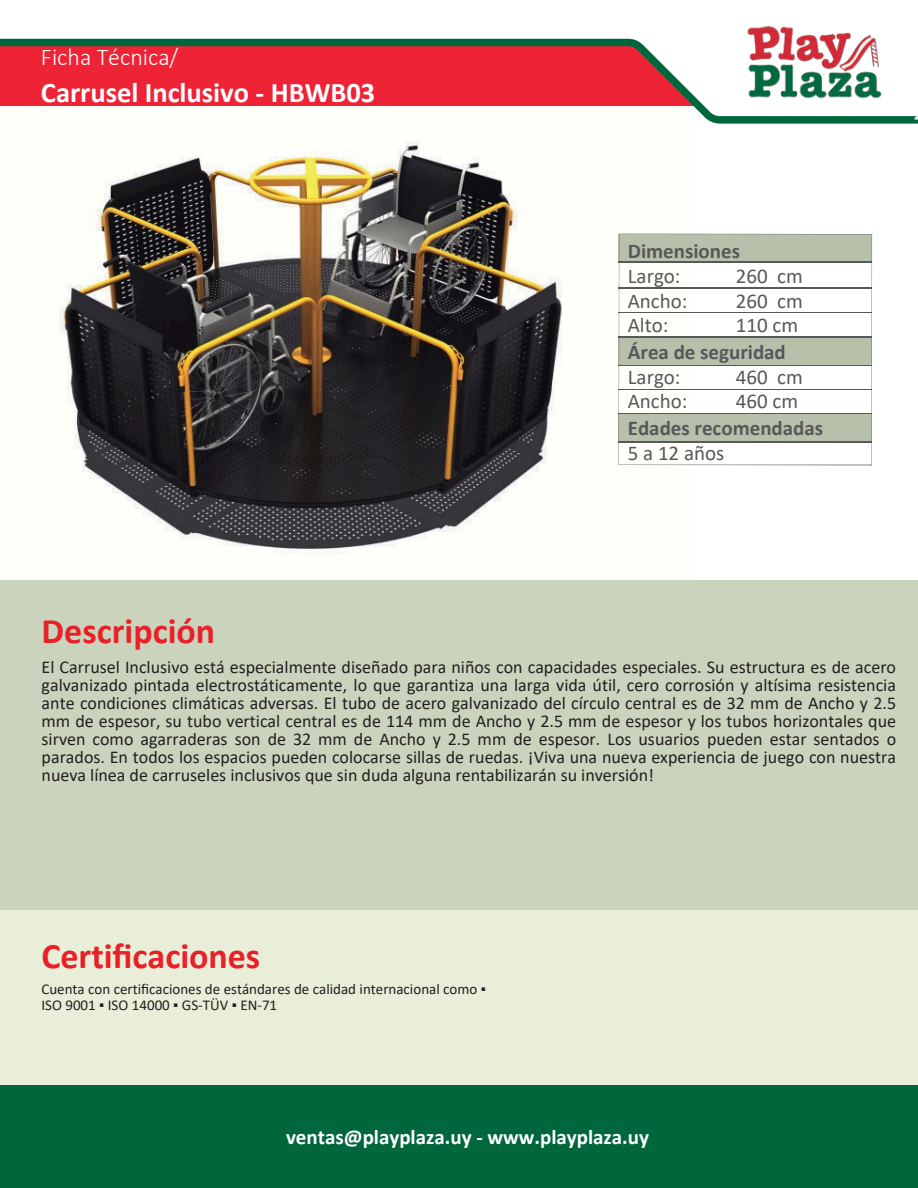
<style>
.page{position:relative;width:918px;height:1188px;background:#fff}
.page>*{position:absolute;margin:0;border:0;box-sizing:border-box;transform-origin:0 0}
.t1{font:700 36px "Calibri";color:#e92028}
.t2{font:700 28.5px "Calibri";color:#fff}
.t3{font:300 24px "Calibri";color:#fff}
.t4{font:21px/24.8px "Calibri";color:#58585a}
.t5{font:700 21px/24.8px "Calibri";color:#58585a}
.t6{font:700 21px "Calibri";color:#fff}
.t7{font:18px/18px "Calibri";color:#231f20;text-align:justify}
.t8{font:15px/15.8px "Calibri";color:#231f20}
.s1{font-weight:400}
</style>
<div class="page">
<img style="left:59px;top:141px;width:631px;height:412px">
<div style="left:0;top:879px;width:918px;height:205px;background:#e8eed7"></div>
<div style="left:0;top:580px;width:918px;height:330px;background:#cad4bc"></div>
<div style="left:0;top:1085px;width:918px;height:103px;background:#00673d"></div>
<svg style="left:0;top:38px;width:631px;height:1px"></svg>
<svg style="left:0;top:39px;width:918px;height:85px;fill:#ee2436"></svg>
<img style="left:731px;top:25px;width:167px;height:77px">
<svg style="left:619px;top:234px;width:253px;height:231px"></svg>
<h2 class="t3" style="left:41px;top:47px;width:139px">Ficha Técnica/</h2>
<h2 class="t2" style="left:41px;top:81px;width:336px">Carrusel Inclusivo - HBWB03</h2>
<h2 class="t5" style="left:628px;top:241px;width:114px">Dimensiones</h2>
<h3 class="t4" style="left:628px;top:265px;width:61px">Largo:<br>Ancho:<br>Alto:</h3>
<h3 class="t4" style="left:736px;top:265px;width:69px;text-align:justify">260 cm 260 cm 110 cm</h3>
<h2 class="t5" style="left:628px;top:342px;width:160px">Área de seguridad</h2>
<h3 class="t4" style="left:628px;top:366px;width:61px">Largo:<br>Ancho:</h3>
<h3 class="t4" style="left:736px;top:366px;width:69px">460 cm<br>460 cm</h3>
<h3 class="t5" style="left:628px;top:417px;width:197px">Edades recomendadas<br><span class="s1">5 a 12 años</span></h3>
<h4 class="t1" style="left:42px;top:616px;width:175px">Descripción</h4>
<h4 class="t7" style="left:42px;top:659px;width:856px">El Carrusel Inclusivo está especialmente diseñado para niños con capacidades especiales. Su estructura es de acero galvanizado pintada electrostáticamente, lo que garantiza una larga vida útil, cero corrosión y altísima resistencia ante condiciones climáticas adversas. El tubo de acero galvanizado del círculo central es de 32 mm de Ancho y 2.5 mm de espesor, su tubo vertical central es de 114 mm de Ancho y 2.5 mm de espesor y los tubos horizontales que sirven como agarraderas son de 32 mm de Ancho y 2.5 mm de espesor. Los usuarios pueden estar sentados o parados. En todos los espacios pueden colocarse sillas de ruedas. ¡Viva una nueva experiencia de juego con nuestra nueva línea de carruseles inclusivos que sin duda alguna rentabilizarán su inversión!</h4>
<p class="t1" style="left:41px;top:941px;width:220px">Certificaciones</p>
<p class="t8" style="left:41px;top:982px;width:446px">Cuenta con certificaciones de estándares de calidad internacional como ▪<br>ISO 9001 ▪ ISO 14000 ▪ GS-TÜV ▪ EN-71</p>
<p class="t6" style="left:286px;top:1128px;width:365px">ventas@playplaza.uy - www.playplaza.uy</p>
</div>
